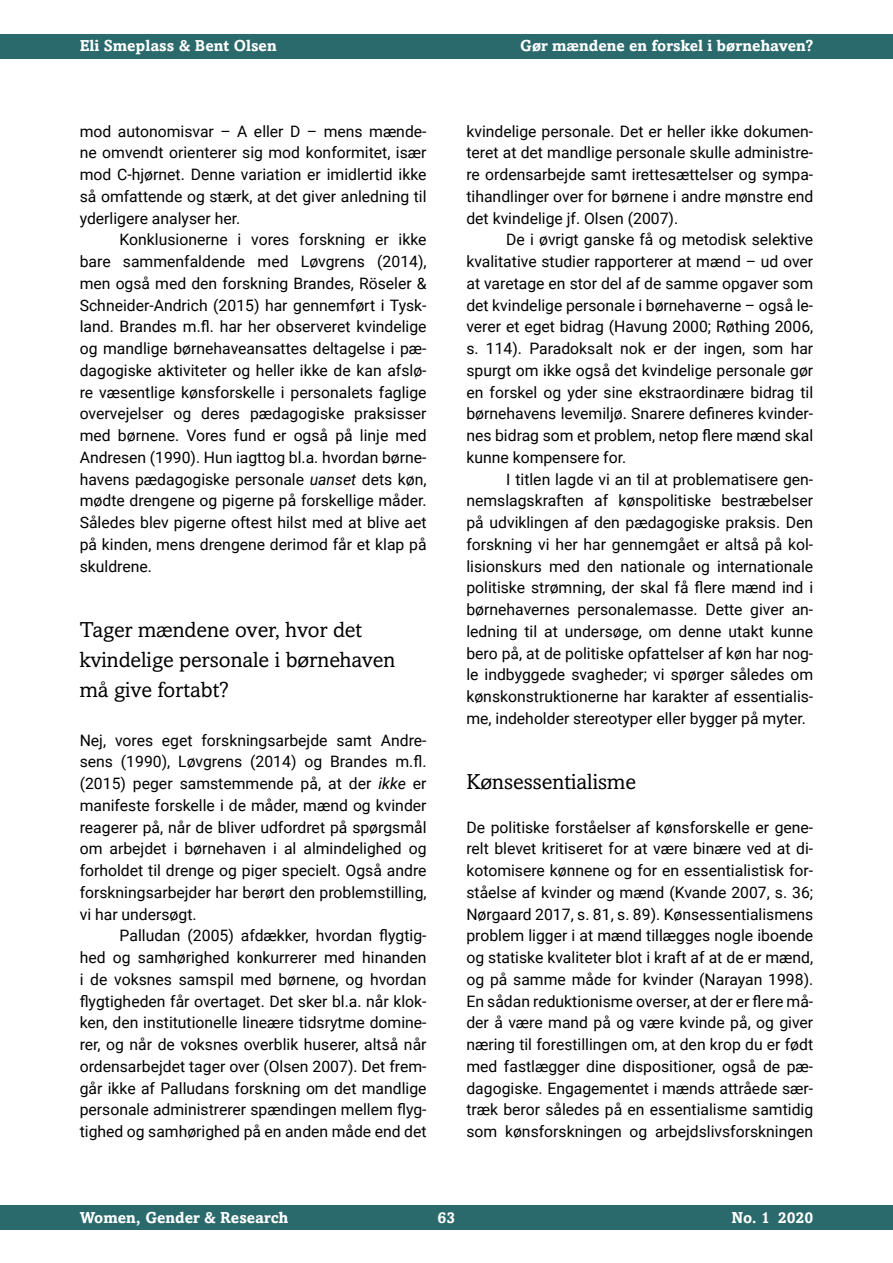
<style>
.page{position:relative;width:893px;height:1263px;background:#fff}
.page>*{position:absolute;margin:0;border:0;box-sizing:border-box;transform-origin:0 0}
.t1{font:21.75px/29.8px "Amasis MT Std";color:#000}
.t2{font:15.75px/21.8px "Roboto";color:#000;text-align:justify}
.t3{font:700 15.75px "Amasis MT Std";color:#fff}
.s1{font-style:italic}
</style>
<div class="page">
<div style="left:0;top:1205px;width:893px;height:24px;background:#2b6a6c"></div>
<div style="left:0;top:34px;width:893px;height:24px;background:#2b6a6c"></div>
<p class="t3" style="left:80px;top:36px;width:198px">Eli Smeplass &amp; Bent Olsen</p>
<p class="t2" style="left:80px;top:119px;width:348px">mod autonomisvar – A eller D – mens mænde&shy;ne omvendt orienterer sig mod konformitet, især mod C-hjørnet. Denne variation er imidlertid ikke så omfattende og stærk, at det giver anledning til yderligere analyser her.</p>
<p class="t2" style="left:80px;top:228px;width:348px;text-indent:40px">Konklusionerne i vores forskning er ikke bare sammenfaldende med Løvgrens (2014), men også med den forskning Brandes, Röseler &amp; Schneider-Andrich (2015) har gennemført i Tysk&shy;land. Brandes m.fl. har her observeret kvindelige og mandlige børnehaveansattes deltagelse i pæ&shy;dagogiske aktiviteter og heller ikke de kan afslø&shy;re væsentlige kønsforskelle i personalets faglige overvejelser og deres pædagogiske praksisser med børnene. Vores fund er også på linje med Andresen (1990). Hun iagttog bl.a. hvordan børne&shy;havens pædagogiske personale <span class="s1">uanset</span> dets køn, mødte drengene og pigerne på forskellige måder.<br>Således blev pigerne oftest hilst med at blive aet på kinden, mens drengene derimod får et klap på skuldrene.</p>
<h1 class="t1" style="left:80px;top:614px;width:317px">Tager mændene over, hvor det kvindelige personale i børnehaven må give fortabt?</h1>
<p class="t2" style="left:80px;top:728px;width:348px">Nej, vores eget forskningsarbejde samt Andre&shy;sens (1990), Løvgrens (2014) og Brandes m.fl. (2015) peger samstemmende på, at der <span class="s1">ikke</span> er manifeste forskelle i de måder, mænd og kvinder reagerer på, når de bliver udfordret på spørgsmål om arbejdet i børnehaven i al almindelighed og forholdet til drenge og piger specielt. Også andre forskningsarbejder har berørt den problemstilling, vi har undersøgt.</p>
<p class="t2" style="left:80px;top:924px;width:348px;text-indent:40px">Palludan (2005) afdækker, hvordan flygtig&shy;hed og samhørighed konkurrerer med hinanden i de voksnes samspil med børnene, og hvordan flygtigheden får overtaget. Det sker bl.a. når klok&shy;ken, den institutionelle lineære tidsrytme domine&shy;rer, og når de voksnes overblik huserer, altså når ordensarbejdet tager over (Olsen 2007). Det frem&shy;går ikke af Palludans forskning om det mandlige personale administrerer spændingen mellem flyg&shy;tighed og samhørighed på en anden måde end det</p>
<p class="t3" style="left:520px;top:36px;width:295px">Gør mændene en forskel i børnehaven?</p>
<p class="t2" style="left:466px;top:120px;width:348px">kvindelige personale. Det er heller ikke dokumen&shy;teret at det mandlige personale skulle administre&shy;re ordensarbejde samt irettesættelser og sympa&shy;tihandlinger over for børnene i andre mønstre end det kvindelige jf. Olsen (2007).</p>
<p class="t2" style="left:466px;top:228px;width:348px;text-indent:40px">De i øvrigt ganske få og metodisk selektive kvalitative studier rapporterer at mænd – ud over at varetage en stor del af de samme opgaver som det kvindelige personale i børnehaverne – også le&shy;verer et eget bidrag (Havung 2000; Røthing 2006, s. 114). Paradoksalt nok er der ingen, som har spurgt om ikke også det kvindelige personale gør en forskel og yder sine ekstraordinære bidrag til børnehavens levemiljø. Snarere defineres kvinder&shy;nes bidrag som et problem, netop flere mænd skal kunne kompensere for.</p>
<p class="t2" style="left:466px;top:468px;width:348px;text-indent:40px">I titlen lagde vi an til at problematisere gen&shy;nemslagskraften af kønspolitiske bestræbelser på udviklingen af den pædagogiske praksis. Den forskning vi her har gennemgået er altså på kol&shy;lisionskurs med den nationale og internationale politiske strømning, der skal få flere mænd ind i børnehavernes personalemasse. Dette giver an&shy;ledning til at undersøge, om denne utakt kunne bero på, at de politiske opfattelser af køn har nog&shy;le indbyggede svagheder; vi spørger således om kønskonstruktionerne har karakter af essentialis&shy;me, indeholder stereotyper eller bygger på myter.</p>
<h1 class="t1" style="left:466px;top:767px;width:171px">Kønsessentialisme</h1>
<p class="t2" style="left:466px;top:815px;width:348px">De politiske forståelser af kønsforskelle er gene&shy;relt blevet kritiseret for at være binære ved at di&shy;kotomisere kønnene og for en essentialistisk for&shy;ståelse af kvinder og mænd (Kvande 2007, s. 36; Nørgaard 2017, s. 81, s. 89). Kønsessentialismens problem ligger i at mænd tillægges nogle iboende og statiske kvaliteter blot i kraft af at de er mænd, og på samme måde for kvinder (Narayan 1998).<br>En sådan reduktionisme overser, at der er flere må&shy;der å være mand på og være kvinde på, og giver næring til forestillingen om, at den krop du er født med fastlægger dine dispositioner, også de pæ&shy;dagogiske. Engagementet i mænds attråede sær&shy;træk beror således på en essentialisme samtidig som kønsforskningen og arbejdslivsforskningen</p>
<p class="t3" style="left:80px;top:1208px;width:210px">Women, Gender &amp; Research</p>
<p class="t3" style="left:438px;top:1208px;width:19px">63</p>
<p class="t3" style="left:731px;top:1208px;width:83px">No. 1 2020</p>
</div>
